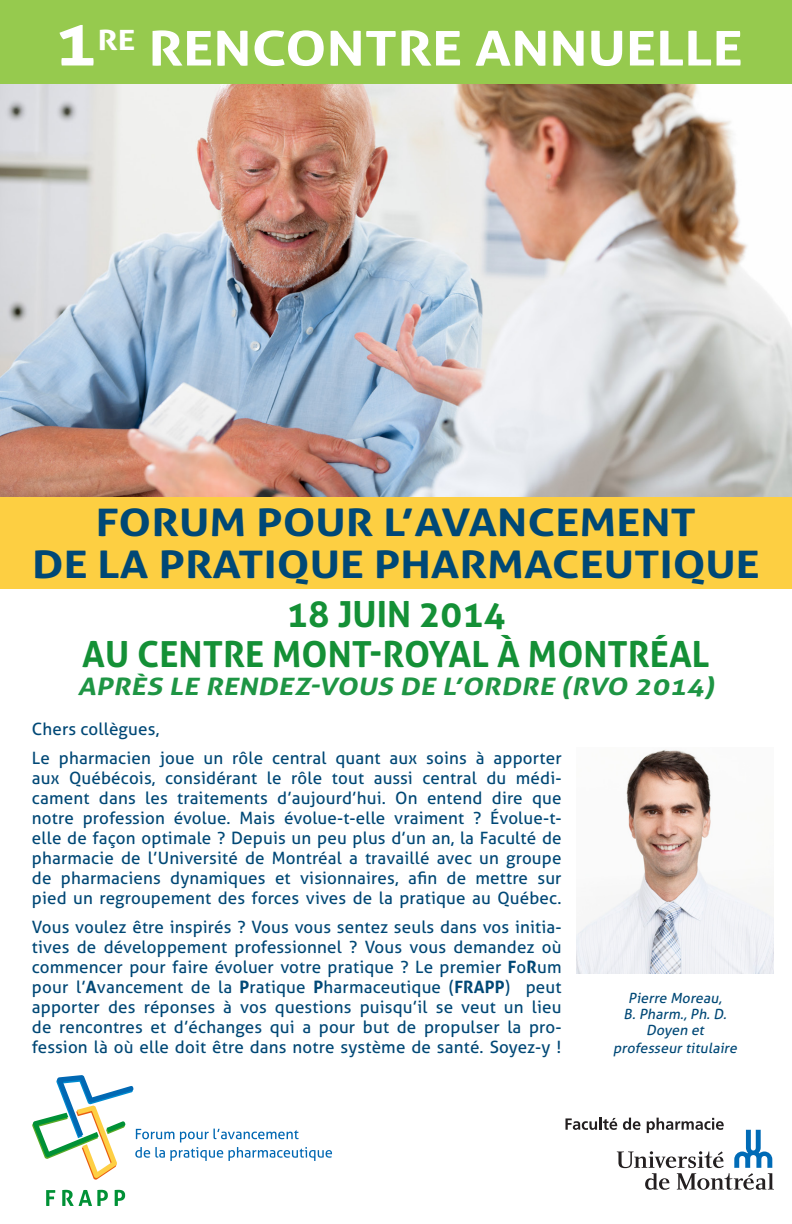
<style>
.page{position:relative;width:792px;height:1224px;background:#fff}
.page>*{position:absolute;margin:0;border:0;box-sizing:border-box;transform-origin:0 0}
.t1{font:700 48px "Aller";color:#fff;scale:1.19 1}
.t2{font:700 38px/42px "Aller";color:#004876;scale:1.19 1}
.t3{font:700 36px/40px "Aller";color:#149036;text-align:center}
.t4{font:italic 700 24px "Aller";color:#1e9544;scale:1.19 1}
.t5{font:17px/20px "Aller";letter-spacing:.01em;color:#004876;text-align:justify}
.t6{font:italic 14px/16px "Aller";color:#004876;text-align:center}
.s1{font-size:62px}
.s2{font-weight:700}
</style>
<div class="page">
<img style="left:0;top:83px;width:792px;height:414px">
<div style="left:0;top:0;width:792px;height:83px;background:#96ca4e"></div>
<div style="left:0;top:497px;width:792px;height:92px;background:#fdcf42"></div>
<svg style="left:46px;top:1190px;width:9px;height:16px"></svg>
<svg style="left:62px;top:1190px;width:46px;height:16px"></svg>
<svg style="left:115px;top:1190px;width:10px;height:16px"></svg>
<svg style="left:32px;top:1075px;width:300px;height:105px"></svg>
<svg style="left:565px;top:1118px;width:209px;height:72px"></svg>
<img style="left:576px;top:749px;width:198px;height:225px">
<h1 class="t1" style="left:53px;top:19px;width:581px"><span class="s1">1</span><sup>RE</sup> RENCONTRE ANNUELLE</h1>
<h2 class="t2" style="left:32px;top:501px;width:560px;text-indent:64px">FORUM POUR L’AVANCEMENT<br>DE LA PRA</h2>
<h2 class="t2" style="left:238px;top:543px;width:440px">TIQUE PHARMACEUTIQUE</h2>
<h3 class="t3" style="left:82px;top:594px;width:629px">18 JUIN 2014<br>AU CENTRE MONT-ROYAL À MONTRÉAL</h3>
<h3 class="t4" style="left:78px;top:672px;width:541px">APRÈS LE RENDEZ-VOUS DE L’ORDRE (RVO 2014)</h3>
<p class="t5" style="left:32px;top:714px;width:531px;line-height:29px">Chers collègues,<br>Le pharmacien joue un rôle central quant aux soins à apporter</p>
<p class="t5" style="left:32px;top:768px;width:531px">aux Québécois, considérant le rôle tout aussi central du médi&shy;cament dans les traitements d’aujourd’hui. On entend dire que notre profession évolue. Mais évolue-t-elle vraiment ? Évolue-t&shy;elle de façon optimale ? Depuis un peu plus d’un an, la Faculté de pharmacie de l’Université de Montréal a travaillé avec un groupe de pharmaciens dynamiques et visionnaires, afin de mettre sur pied un regroupement des forces vives de la pratique au Québec.</p>
<p class="t5" style="left:32px;top:917px;width:531px">Vous voulez être inspirés ? Vous vous sentez seuls dans vos initia&shy;tives de développement professionnel ? Vous vous demandez où commencer pour faire évoluer votre pratique ? Le premier <span class="s2">F</span>o<span class="s2">R</span>um pour l’<span class="s2">A</span>vancement de la <span class="s2">P</span>ratique <span class="s2">P</span>harmaceutique (<span class="s2">FRAPP</span>) peut apporter des réponses à vos questions puisqu’il se veut un lieu de rencontres et d’échanges qui a pour but de propulser la pro&shy;fession là où elle doit être dans notre système de santé. Soyez-y !</p>
<p class="t6" style="left:624px;top:990px;width:107px">Pierre Moreau,<br>B.Pharm.,Ph.D.<br>Doyen et</p>
<p class="t6" style="left:613px;top:1040px;width:128px">professeur titulaire</p>
</div>
